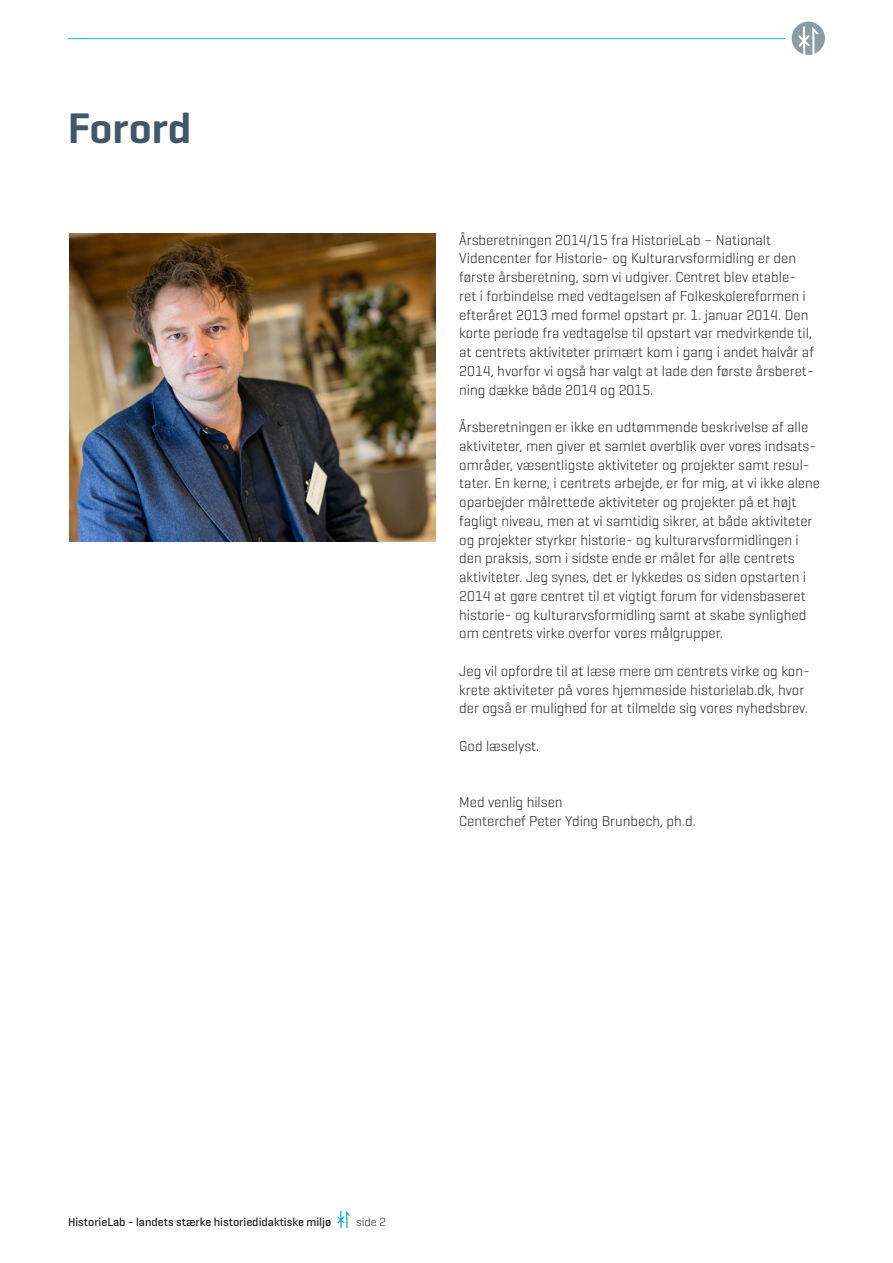
<style>
.page{position:relative;width:893px;height:1263px;background:#fff}
.page>*{position:absolute;margin:0;border:0;box-sizing:border-box;transform-origin:0 0}
.rubrik{font:600 43.5px "Geogrotesque";color:#3f596b}
.Brødtekst{font:300 14.7px/18.8px "Geogrotesque";color:#231f20}
.t1{font:500 12px "Geogrotesque";color:#231f20}
.t2{font:300 12px "Geogrotesque";color:#231f20}
</style>
<div class="page">
<svg style="left:337px;top:1210px;width:13px;height:18px"></svg>
<hr style="left:68px;top:38px;width:717px;height:1px;background:#14b2d1">
<svg style="left:792px;top:22px;width:33px;height:33px"></svg>
<img style="left:69px;top:234px;width:366px;height:307px">
<p class="rubrik" style="left:68px;top:101px;width:125px">Forord</p>
<p class="Brødtekst" style="left:459px;top:230px;width:356px">Årsberetningen 2014/15 fra HistorieLab – Nationalt Videncenter for Historie- og Kulturarvsformidling er den første årsberetning, som vi udgiver. Centret blev etable&shy;ret i forbindelse med vedtagelsen af Folkeskolereformen i efteråret 2013 med formel opstart pr. 1. januar 2014. Den korte periode fra vedtagelse til opstart var medvirkende til, at centrets aktiviteter primært kom i gang i andet halvår af 2014, hvorfor vi også har valgt at lade den første årsberet&shy;ning dække både 2014 og 2015.</p>
<p class="Brødtekst" style="left:459px;top:417px;width:362px">Årsberetningen er ikke en udtømmende beskrivelse af alle aktiviteter, men giver et samlet overblik over vores indsats&shy;områder, væsentligste aktiviteter og projekter samt resul&shy;tater. En kerne, i centrets arbejde, er for mig, at vi ikke alene oparbejder målrettede aktiviteter og projekter på et højt fagligt niveau, men at vi samtidig sikrer, at både aktiviteter og projekter styrker historie- og kulturarvsformidlingen i den praksis, som i sidste ende er målet for alle centrets aktiviteter. Jeg synes, det er lykkedes os siden opstarten i 2014 at gøre centret til et vigtigt forum for vidensbaseret historie- og kulturarvsformidling samt at skabe synlighed om centrets virke overfor vores målgrupper.</p>
<p class="Brødtekst" style="left:459px;top:661px;width:352px">Jeg vil opfordre til at læse mere om centrets virke og kon&shy;krete aktiviteter på vores hjemmeside historielab. dk, hvor der også er mulighed for at tilmelde sig vores nyhedsbrev.</p>
<p class="Brødtekst" style="left:459px;top:736px;width:79px">God læselyst.</p>
<p class="Brødtekst" style="left:459px;top:792px;width:105px">Med venlig hilsen</p>
<p class="Brødtekst" style="left:459px;top:811px;width:236px">Centerchef Peter Yding Brunbech, ph.d.</p>
<p class="t1" style="left:68px;top:1214px;width:265px">HistorieLab - landets stærke historiedidaktiske miljø</p>
<p class="t2" style="left:356px;top:1214px;width:31px">side 2</p>
</div>
